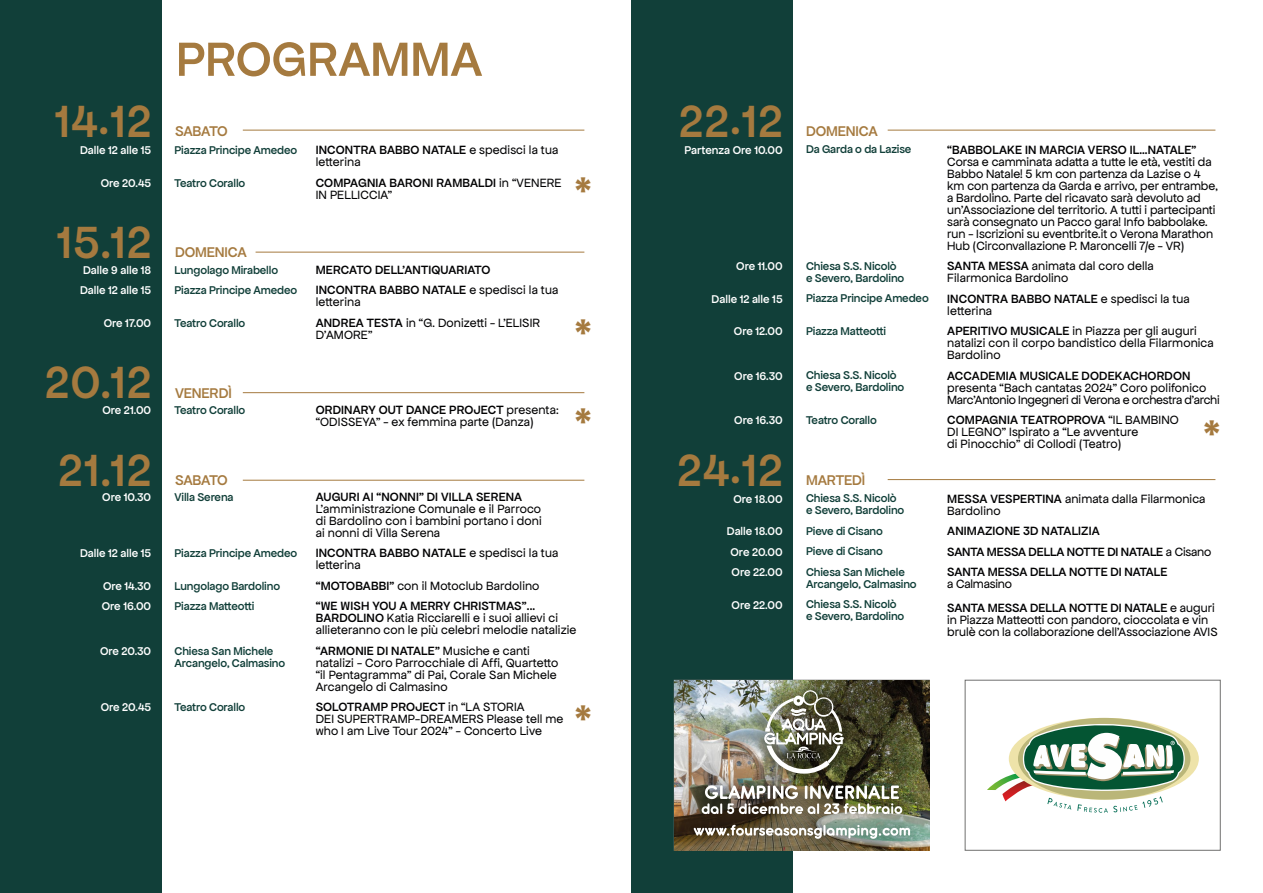
<style>
.page{position:relative;width:1263px;height:893px;background:#fff}
.page>*{position:absolute;margin:0;border:0;box-sizing:border-box;transform-origin:0 0}
.t1{font:51px "Apfel Grotezk Mittel";color:#a57a3f}
.t2{font:48px/88.2px "Apfel Grotezk Mittel";letter-spacing:.03em;color:#a57a3f}
.t3{font:15px "Apfel Grotezk Mittel";letter-spacing:-.01em;color:#a57a3f}
.t4{font:12.75px/12px "Apfel Grotezk";letter-spacing:.01em;color:#020203}
.t5{font:12.75px/20.5px "Apfel Grotezk Mittel";letter-spacing:.01em;color:#020203}
.t6{font:12.75px/12px "Apfel Grotezk";letter-spacing:-.02em;color:#020203}
.t7{font:12.75px "Apfel Grotezk";letter-spacing:-.01em;color:#020203}
.t8{font:12px/20.5px "Apfel Grotezk Mittel";letter-spacing:-.01em;color:#113f39}
.t9{font:12px/20.5px "Apfel Grotezk Mittel";color:#fff}
.s1{font-family:"Apfel Grotezk"}
.s2{font-family:"Apfel Grotezk Mittel"}
</style>
<div class="page">
<div style="left:0;top:0;width:162px;height:893px;background:#113f39"></div>
<div style="left:631px;top:0;width:162px;height:893px;background:#113f39"></div>
<hr style="left:888px;top:130px;width:327px;height:1px;background:#a57a3f">
<hr style="left:888px;top:479px;width:327px;height:1px;background:#a57a3f">
<hr style="left:243px;top:480px;width:341px;height:1px;background:#a57a3f">
<hr style="left:243px;top:392px;width:341px;height:1px;background:#a57a3f">
<hr style="left:256px;top:252px;width:328px;height:1px;background:#a57a3f">
<hr style="left:243px;top:130px;width:341px;height:1px;background:#a57a3f">
<img style="left:674px;top:680px;width:255px;height:122px">
<img style="left:679px;top:763px;width:246px;height:39px">
<img style="left:702px;top:785px;width:200px;height:17px">
<img style="left:674px;top:802px;width:255px;height:48px">
<svg style="left:694px;top:825px;width:216px;height:14px;background:#979a8c"></svg>
<img style="left:742px;top:680px;width:124px;height:116px">
<img style="left:764px;top:690px;width:79px;height:84px">
<svg style="left:987px;top:718px;width:203px;height:95px"></svg>
<div style="left:965px;top:680px;width:255px;height:170px;border:1px solid #70706f"></div>
<h1 class="t1" style="left:176px;top:31px;width:308px">PROGRAMMA</h1>
<h2 class="t2" style="left:55px;top:77px;width:97px">14.12</h2>
<h2 class="t2" style="left:679px;top:77px;width:105px">22.12</h2>
<p class="t3" style="left:175px;top:122px;width:54px">SABATO</p>
<p class="t9" style="left:80px;top:140px;width:73px">Dalle 12 alle 15</p>
<p class="t9" style="left:101px;top:172px;width:52px">Ore 20.45</p>
<p class="t8" style="left:175px;top:140px;width:124px">Piazza Principe Amedeo</p>
<p class="t8" style="left:175px;top:172px;width:72px">Teatro Corallo</p>
<p class="t5" style="left:316px;top:140px;width:244px">INCONTRA BABBO NATALE <span class="s1">e spedisci la tua</span></p>
<p class="t4" style="left:316px;top:156px;width:46px">letterina</p>
<p class="t5" style="left:316px;top:172px;width:247px">COMPAGNIA BARONI RAMBALDI <span class="s1">in “VENERE</span></p>
<p class="t4" style="left:316px;top:188px;width:78px">IN PELLICCIA”</p>
<h2 class="t2" style="left:575px;top:151px;width:19px">*</h2>
<p class="t9" style="left:684px;top:140px;width:100px">Partenza Ore 10.00</p>
<h2 class="t2" style="left:57px;top:198px;width:96px">15.12</h2>
<p class="t3" style="left:175px;top:244px;width:73px">DOMENICA</p>
<p class="t9" style="left:80px;top:259px;width:73px">Dalle 9 alle 18<br>Dalle 12 alle 15</p>
<p class="t9" style="left:104px;top:312px;width:49px">Ore 17.00</p>
<h2 class="t2" style="left:45px;top:338px;width:107px">20.12</h2>
<p class="t9" style="left:102px;top:399px;width:50px">Ore 21.00</p>
<p class="t8" style="left:175px;top:260px;width:124px">Lungolago Mirabello<br>Piazza Principe Amedeo</p>
<p class="t8" style="left:175px;top:313px;width:72px">Teatro Corallo</p>
<p class="t3" style="left:175px;top:384px;width:58px">VENERDÌ</p>
<p class="t8" style="left:175px;top:400px;width:72px">Teatro Corallo</p>
<p class="t5" style="left:316px;top:259px;width:244px">MERCATO DELL’ANTIQUARIATO<br>INCONTRA BABBO NATALE <span class="s1">e spedisci la tua</span></p>
<p class="t4" style="left:316px;top:292px;width:226px;line-height:20.5px">letterina<br><span class="s2">ANDREA TESTA</span> in “G. Donizetti - L’ELISIR</p>
<p class="t4" style="left:316px;top:329px;width:58px">D’AMORE”</p>
<p class="t5" style="left:316px;top:399px;width:244px">ORDINARY OUT DANCE PROJECT <span class="s1">presenta:</span></p>
<p class="t4" style="left:316px;top:416px;width:219px">“ODISSEYA” - ex femmina parte (Danza)</p>
<h2 class="t2" style="left:575px;top:293px;width:19px">* *</h2>
<p class="t9" style="left:736px;top:256px;width:48px">Ore 11.00</p>
<p class="t9" style="left:711px;top:289px;width:73px">Dalle 12 alle 15</p>
<p class="t9" style="left:734px;top:321px;width:50px">Ore 12.00</p>
<p class="t9" style="left:734px;top:366px;width:50px">Ore 16.30</p>
<p class="t9" style="left:734px;top:410px;width:50px">Ore 16.30</p>
<h2 class="t2" style="left:59px;top:426px;width:94px">21.12</h2>
<p class="t3" style="left:175px;top:472px;width:54px">SABATO</p>
<h2 class="t2" style="left:677px;top:426px;width:107px">24.12</h2>
<p class="t9" style="left:102px;top:487px;width:50px">Ore 10.30</p>
<p class="t9" style="left:80px;top:543px;width:73px">Dalle 12 alle 15</p>
<p class="t9" style="left:102px;top:576px;width:51px">Ore 14.30<br>Ore 16.00</p>
<p class="t9" style="left:100px;top:641px;width:53px">Ore 20.30</p>
<p class="t9" style="left:101px;top:697px;width:52px">Ore 20.45</p>
<p class="t8" style="left:175px;top:487px;width:60px">Villa Serena</p>
<p class="t8" style="left:175px;top:543px;width:124px">Piazza Principe Amedeo</p>
<p class="t8" style="left:175px;top:576px;width:107px">Lungolago Bardolino<br>Piazza Matteotti</p>
<p class="t8" style="left:175px;top:645px;width:112px;line-height:12px">Chiesa San Michele<br>Arcangelo, Calmasino</p>
<p class="t8" style="left:175px;top:697px;width:72px">Teatro Corallo</p>
<p class="t5" style="left:316px;top:486px;width:208px">AUGURI AI “NONNI” DI VILLA SERENA</p>
<p class="t4" style="left:316px;top:503px;width:228px;text-align:justify">L’amministrazione Comunale e il Parroco di Bardolino con i bambini portano i doni ai nonni di Villa Serena</p>
<p class="t5" style="left:316px;top:543px;width:244px">INCONTRA BABBO NATALE <span class="s1">e spedisci la tua</span></p>
<p class="t4" style="left:316px;top:555px;width:225px;line-height:20.5px">letterina<br><span class="s2">“MOTOBABBI”</span> con il Motoclub Bardolino</p>
<p class="t5" style="left:316px;top:596px;width:221px">“WE WISH YOU A MERRY CHRISTMAS”...</p>
<p class="t4" style="left:316px;top:612px;width:262px"><span class="s2">BARDOLINO</span> Katia Ricciarelli e i suoi allievi ci allieteranno con le più celebri melodie natalizie</p>
<p class="t5" style="left:316px;top:640px;width:216px">“ARMONIE DI NATALE” <span class="s1">Musiche e canti</span></p>
<p class="t4" style="left:316px;top:657px;width:244px">natalizi - Coro Parrocchiale di Affi, Quartetto “il Pentagramma” di Pai, Corale San Michele<br>Arcangelo di Calmasino</p>
<p class="t5" style="left:316px;top:697px;width:210px">SOLOTRAMP PROJECT <span class="s1">in “LA STORIA</span></p>
<p class="t4" style="left:316px;top:713px;width:249px">DEI SUPERTRAMP-DREAMERS Please tell me who I am Live Tour 2024” - Concerto Live</p>
<h2 class="t2" style="left:575px;top:678px;width:19px">*</h2>
<p class="t9" style="left:733px;top:489px;width:51px">Ore 18.00</p>
<p class="t9" style="left:727px;top:521px;width:57px;text-align:center">Dalle 18.00<br>Ore 20.00<br>Ore 22.00</p>
<p class="t9" style="left:732px;top:595px;width:53px">Ore 22.00</p>
<p class="t3" style="left:806px;top:122px;width:73px">DOMENICA</p>
<p class="t8" style="left:806px;top:139px;width:107px">Da Garda o da Lazise</p>
<p class="t8" style="left:806px;top:260px;width:100px;line-height:12px">Chiesa S.S. Nicolò e Severo, Bardolino</p>
<p class="t8" style="left:806px;top:288px;width:124px">Piazza Principe Amedeo</p>
<p class="t8" style="left:806px;top:320px;width:81px">Piazza Matteotti</p>
<p class="t8" style="left:806px;top:369px;width:100px;line-height:12px">Chiesa S.S. Nicolò e Severo, Bardolino</p>
<p class="t8" style="left:806px;top:409px;width:72px">Teatro Corallo</p>
<p class="t3" style="left:806px;top:472px;width:61px">MARTEDÌ</p>
<p class="t8" style="left:806px;top:492px;width:100px;line-height:12px">Chiesa S.S. Nicolò e Severo, Bardolino</p>
<p class="t8" style="left:806px;top:520px;width:100px">Pieve di Cisano<br>Pieve di Cisano<br>Chiesa San Michele</p>
<p class="t8" style="left:806px;top:573px;width:112px">Arcangelo, Calmasino<br>Chiesa S.S. Nicolò</p>
<p class="t8" style="left:806px;top:606px;width:100px">e Severo, Bardolino</p>
<p class="t5" style="left:947px;top:139px;width:251px">“BABBOLAKE IN MARCIA VERSO IL…NATALE”</p>
<p class="t4" style="left:947px;top:156px;width:272px">Corsa e camminata adatta a tutte le età, vestiti da Babbo Natale! 5 km con partenza da Lazise o 4 km con partenza da Garda e arrivo, per entrambe, a Bardolino. Parte del ricavato sarà devoluto ad un’Associazione del territorio. A tutti i partecipanti sarà consegnato un Pacco gara! Info babbolake. run - Iscrizioni su eventbrite.it o Verona Marathon Hub (Circonvallazione P. Maroncelli 7/e - VR)</p>
<p class="t4" style="left:947px;top:260px;width:208px"><span class="s2">SANTA MESSA</span> animata dal coro della<br>Filarmonica Bardolino</p>
<p class="t5" style="left:947px;top:288px;width:244px">INCONTRA BABBO NATALE <span class="s1">e spedisci la tua</span></p>
<p class="t4" style="left:947px;top:300px;width:251px;line-height:20.5px">letterina<br><span class="s2">APERITIVO MUSICALE</span> in Piazza per gli auguri</p>
<p class="t4" style="left:947px;top:337px;width:268px">natalizi con il corpo bandistico della Filarmonica<br>Bardolino</p>
<p class="t5" style="left:947px;top:365px;width:245px">ACCADEMIA MUSICALE DODEKACHORDON</p>
<p class="t6" style="left:947px;top:381px;width:274px">presenta “Bach cantatas 2024” Coro polifonico<br>Marc’Antonio Ingegneri di Verona e orchestra d’archi</p>
<p class="t5" style="left:947px;top:410px;width:233px">COMPAGNIA TEATROPROVA <span class="s1">“IL BAMBINO</span></p>
<p class="t4" style="left:947px;top:426px;width:193px">DI LEGNO” Ispirato a “Le avventure di Pinocchio” di Collodi (Teatro)</p>
<h2 class="t2" style="left:1203px;top:393px;width:19px">*</h2>
<p class="t4" style="left:947px;top:493px;width:260px"><span class="s2">MESSA VESPERTINA</span> animata dalla Filarmonica<br>Bardolino</p>
<p class="t5" style="left:947px;top:521px;width:266px">ANIMAZIONE 3D NATALIZIA<br>SANTA MESSA DELLA NOTTE DI NATALE <span class="s1">a Cisano<br></span>SANTA MESSA DELLA NOTTE DI NATALE</p>
<p class="t7" style="left:947px;top:577px;width:66px">a Calmasino</p>
<p class="t5" style="left:947px;top:598px;width:269px">SANTA MESSA DELLA NOTTE DI NATALE <span class="s1">e auguri</span></p>
<p class="t4" style="left:947px;top:614px;width:272px">in Piazza Matteotti con pandoro, cioccolata e vin brulè con la collaborazione dell’Associazione AVIS</p>
</div>
